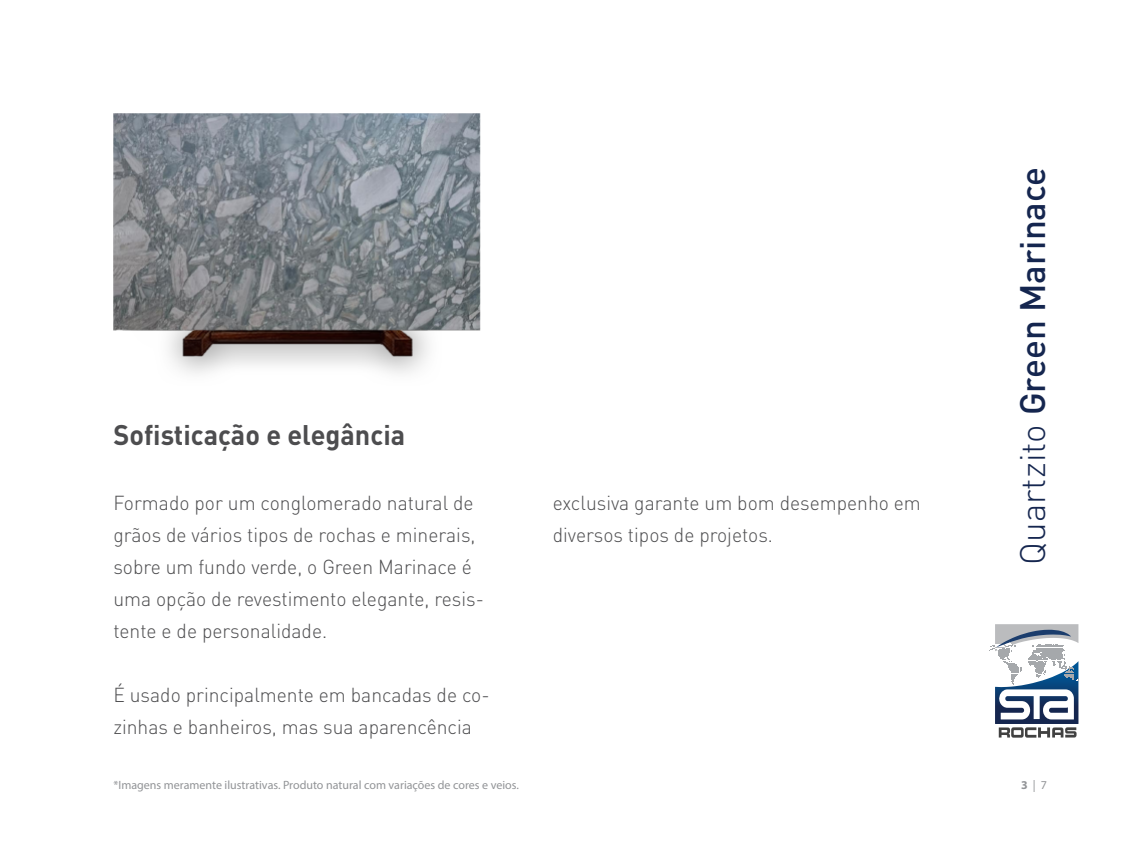
<style>
.page{position:relative;width:1134px;height:851px;background:#fff}
.page>*{position:absolute;margin:0;border:0;box-sizing:border-box;transform-origin:0 0}
.t1{font:500 35px "DIN Pro";color:#15264f}
.t2{font:700 28px "DIN Pro";color:#4d4d4f;scale:.96 1}
.t3{font:300 20px/32px "DIN Pro";color:#4d4d4f;scale:.96 1}
.t4{font:12px "Myriad Pro";color:#929497}
.s1{font-weight:300}
.s2{font-weight:700}
</style>
<div class="page">
<svg style="left:989px;top:624px;width:90px;height:113px"></svg>
<img style="left:113px;top:113px;width:368px;height:261px">
<h2 class="t2" style="left:113px;top:412px;width:305px">Sofisticação e elegância</h2>
<p class="t3" style="left:113px;top:484px;width:387px">Formado por um conglomerado natural de grãos de vários tipos de rochas e minerais, sobre um fundo verde, o Green Marinace é uma opção de revestimento elegante, resis&shy;tente e de personalidade.</p>
<p class="t3" style="left:113px;top:676px;width:393px">É usado principalmente em bancadas de co&shy;zinhas e banheiros, mas sua aparencência</p>
<p class="t3" style="left:553px;top:484px;width:385px">exclusiva garante um bom desempenho em diversos tipos de projetos.</p>
<h1 class="t1" style="left:1004px;top:564px;width:399px;rotate:-90deg"><span class="s1">Quartzito</span> Green Marinace</h1>
<p class="t4" style="left:113px;top:777px;width:407px">*Imagens meramente ilustrativas. Produto natural com variações de cores e veios.</p>
<p class="t4" style="left:1021px;top:777px;width:27px"><span class="s2">3</span> | 7</p>
</div>
